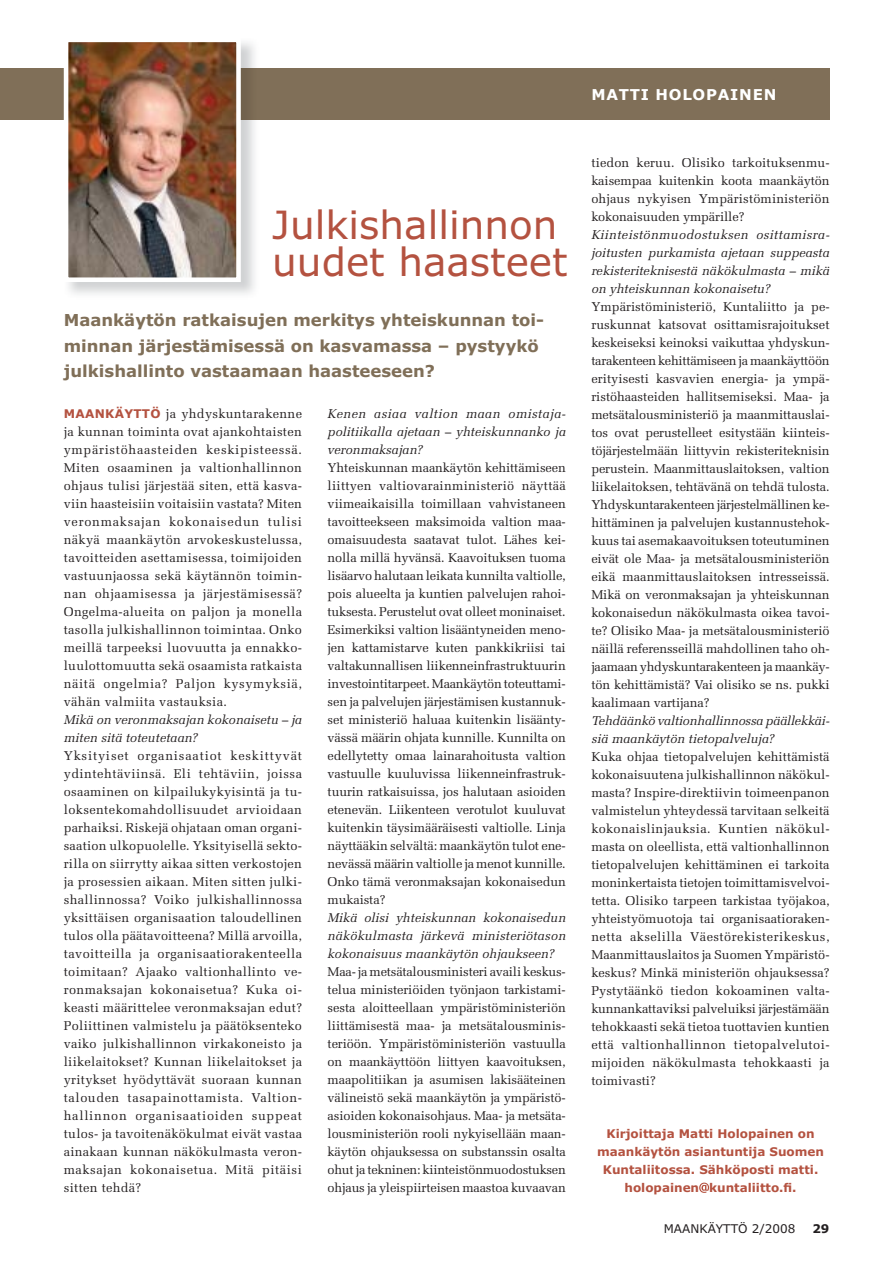
<style>
.page{position:relative;width:893px;height:1263px;background:#fff}
.page>*{position:absolute;margin:0;border:0;box-sizing:border-box;transform-origin:0 0}
.t1{font:39px/37.5px "MS Verdana";color:#b45240}
.t2{font:700 16.5px/25.5px "MS Verdana";color:#806f58}
.t3{font:700 15px "MS Verdana";letter-spacing:.05em;color:#fff}
.t4{font:12.75px/18px "Melior";letter-spacing:-.005em;color:#231f20;text-align:justify}
.t5{font:italic 12.75px/18px "Melior";color:#231f20;text-align:justify}
.t6{font:700 12px/18px "MS Verdana";color:#b45240;text-align:center}
.t7{font:12px "MS Verdana";color:#231f20}
.t8{font:700 12px "MS Verdana";color:#231f20}
.s1{font-family:"MS Verdana";font-weight:700;font-size:12px;color:#b45240}
</style>
<div class="page">
<svg style="left:699px;top:1183px;width:10px;height:10px"></svg>
<div style="left:0;top:68px;width:829px;height:51px;background:#806f58"></div>
<img style="left:68px;top:42px;width:195px;height:252px">
<img style="left:241px;top:68px;width:22px;height:51px">
<img style="left:70px;top:44px;width:165px;height:232px">
<div style="left:64px;top:38px;width:177px;height:244px;border:5px solid #fff"></div>
<h1 class="t1" style="left:272px;top:208px;width:297px">Julkishallinnon uudet haasteet</h1>
<p class="t2" style="left:64px;top:308px;width:482px">Maankäytön ratkaisujen merkitys yhteiskunnan toi&shy;minnan järjestämisessä on kasvamassa – pystyykö julkishallinto vastaamaan haasteeseen?</p>
<p class="t5" style="left:327px;top:406px;width:240px">Kenen asiaa valtion maan omistaja&shy;politiikalla ajetaan – yhteiskunnanko ja veronmaksajan?</p>
<p class="t4" style="left:327px;top:460px;width:240px">Yhteiskunnan maankäytön kehittämiseen liittyen valtiovarainministeriö näyttää viimeaikaisilla toimillaan vahvistaneen tavoitteekseen maksimoida valtion maa&shy;omaisuudesta saatavat tulot. Lähes kei&shy;nolla millä hyvänsä. Kaavoituksen tuoma lisäarvo halutaan leikata kunnilta valtiolle, pois alueelta ja kuntien palvelujen rahoi&shy;tuksesta. Perustelut ovat olleet moninaiset.<br>Esimerkiksi valtion lisääntyneiden meno&shy;jen kattamistarve kuten pankkikriisi tai valtakunnallisen liikenneinfrastruktuurin investointitarpeet. Maankäytön toteuttami&shy;sen ja palvelujen järjestämisen kustannuk&shy;set ministeriö haluaa kuitenkin lisäänty&shy;vässä määrin ohjata kunnille. Kunnilta on edellytetty omaa lainarahoitusta valtion vastuulle kuuluvissa liikenneinfrastruk&shy;tuurin ratkaisuissa, jos halutaan asioiden etenevän. Liikenteen verotulot kuuluvat kuitenkin täysimääräisesti valtiolle. Linja näyttääkin selvältä: maankäytön tulot ene&shy;nevässä määrin valtiolle ja menot kunnille.<br>Onko tämä veronmaksajan kokonaisedun mukaista?</p>
<p class="t5" style="left:327px;top:910px;width:240px">Mikä olisi yhteiskunnan kokonaisedun näkökulmasta järkevä ministeriötason kokonaisuus maankäytön ohjaukseen?</p>
<p class="t4" style="left:327px;top:964px;width:240px">Maa- ja metsätalousministeri availi keskus&shy;telua ministeriöiden työnjaon tarkistami&shy;sesta aloitteellaan ympäristöministeriön liittämisestä maa- ja metsätalousminis&shy;teriöön. Ympäristöministeriön vastuulla on maankäyttöön liittyen kaavoituksen, maapolitiikan ja asumisen lakisääteinen välineistö sekä maankäytön ja ympäristö&shy;asioiden kokonaisohjaus. Maa- ja metsäta&shy;lousministeriön rooli nykyisellään maan&shy;käytön ohjauksessa on substanssin osalta ohut ja tekninen: kiinteistönmuodostuksen ohjaus ja yleispiirteisen maastoa kuvaavan</p>
<p class="t4" style="left:64px;top:406px;width:240px"><span class="s1">MAANKÄYTTÖ</span> ja yhdyskuntarakenne ja kunnan toiminta ovat ajankohtaisten ympäristöhaasteiden keskipisteessä.<br>Miten osaaminen ja valtionhallinnon ohjaus tulisi järjestää siten, että kasva&shy;viin haasteisiin voitaisiin vastata? Miten veronmaksajan kokonaisedun tulisi näkyä maankäytön arvokeskustelussa, tavoitteiden asettamisessa, toimijoiden vastuunjaossa sekä käytännön toimin&shy;nan ohjaamisessa ja järjestämisessä?<br>Ongelma-alueita on paljon ja monella tasolla julkishallinnon toimintaa. Onko meillä tarpeeksi luovuutta ja ennakko&shy;luulottomuutta sekä osaamista ratkaista näitä ongelmia? Paljon kysymyksiä, vähän valmiita vastauksia.</p>
<p class="t5" style="left:64px;top:712px;width:240px">Mikä on veronmaksajan kokonaisetu – ja miten sitä toteutetaan?</p>
<p class="t4" style="left:64px;top:748px;width:240px">Yksityiset organisaatiot keskittyvät ydintehtäviinsä. Eli tehtäviin, joissa osaaminen on kilpailukykyisintä ja tu&shy;loksentekomahdollisuudet arvioidaan parhaiksi. Riskejä ohjataan oman organi&shy;saation ulkopuolelle. Yksityisellä sekto&shy;rilla on siirrytty aikaa sitten verkostojen ja prosessien aikaan. Miten sitten julki&shy;shallinnossa? Voiko julkishallinnossa yksittäisen organisaation taloudellinen tulos olla päätavoitteena? Millä arvoilla, tavoitteilla ja organisaatiorakenteella toimitaan? Ajaako valtionhallinto ve&shy;ronmaksajan kokonaisetua? Kuka oi&shy;keasti määrittelee veronmaksajan edut?<br>Poliittinen valmistelu ja päätöksenteko vaiko julkishallinnon virkakoneisto ja liikelaitokset? Kunnan liikelaitokset ja yritykset hyödyttävät suoraan kunnan talouden tasapainottamista. Valtion&shy;hallinnon organisaatioiden suppeat tulos- ja tavoitenäkökulmat eivät vastaa ainakaan kunnan näkökulmasta veron&shy;maksajan kokonaisetua. Mitä pitäisi sitten tehdä?</p>
<p class="t3" style="left:591px;top:87px;width:186px">MATTI HOLOPAINEN</p>
<p class="t4" style="left:591px;top:154px;width:240px">tiedon keruu. Olisiko tarkoituksenmu&shy;kaisempaa kuitenkin koota maankäytön ohjaus nykyisen Ympäristöministeriön kokonaisuuden ympärille?</p>
<p class="t5" style="left:591px;top:226px;width:240px">Kiinteistönmuodostuksen osittamisra&shy;joitusten purkamista ajetaan suppeasta rekisteriteknisestä näkökulmasta – mikä on yhteiskunnan kokonaisetu?</p>
<p class="t4" style="left:591px;top:298px;width:240px">Ympäristöministeriö, Kuntaliitto ja pe&shy;ruskunnat katsovat osittamisrajoitukset keskeiseksi keinoksi vaikuttaa yhdyskun&shy;tarakenteen kehittämiseen ja maankäyttöön erityisesti kasvavien energia- ja ympä&shy;ristöhaasteiden hallitsemiseksi. Maa- ja metsätalousministeriö ja maanmittauslai&shy;tos ovat perustelleet esitystään kiinteis&shy;töjärjestelmään liittyvin rekisteriteknisin perustein. Maanmittauslaitoksen, valtion liikelaitoksen, tehtävänä on tehdä tulosta.<br>Yhdyskuntarakenteen järjestelmällinen ke&shy;hittäminen ja palvelujen kustannustehok&shy;kuus tai asemakaavoituksen toteutuminen eivät ole Maa- ja metsätalousministeriön eikä maanmittauslaitoksen intresseissä.<br>Mikä on veronmaksajan ja yhteiskunnan kokonaisedun näkökulmasta oikea tavoi&shy;te? Olisiko Maa- ja metsätalousministeriö näillä referensseillä mahdollinen taho oh&shy;jaamaan yhdyskuntarakenteen ja maankäy&shy;tön kehittämistä? Vai olisiko se ns. pukki kaalimaan vartijana?</p>
<p class="t5" style="left:591px;top:712px;width:240px">Tehdäänkö valtionhallinnossa päällekkäi&shy;siä maankäytön tietopalveluja?</p>
<p class="t4" style="left:591px;top:748px;width:240px">Kuka ohjaa tietopalvelujen kehittämistä kokonaisuutena julkishallinnon näkökul&shy;masta? Inspire-direktiivin toimeenpanon valmistelun yhteydessä tarvitaan selkeitä kokonaislinjauksia. Kuntien näkökul&shy;masta on oleellista, että valtionhallinnon tietopalvelujen kehittäminen ei tarkoita moninkertaista tietojen toimittamisvelvoi&shy;tetta. Olisiko tarpeen tarkistaa työjakoa, yhteistyömuotoja tai organisaatioraken&shy;netta akselilla Väestörekisterikeskus, Maanmittauslaitos ja Suomen Ympäristö&shy;keskus? Minkä ministeriön ohjauksessa?<br>Pystytäänkö tiedon kokoaminen valta&shy;kunnankattaviksi palveluiksi järjestämään tehokkaasti sekä tietoa tuottavien kuntien että valtionhallinnon tietopalvelutoi&shy;mijoiden näkökulmasta tehokkaasti ja toimivasti?</p>
<p class="t6" style="left:597px;top:1125px;width:228px">Kirjoittaja Matti Holopainen on maankäytön asiantuntija Suomen<br>Kuntaliitossa. Sähköposti matti. holopainen kuntaliitto.fi.</p>
<p class="t7" style="left:663px;top:1223px;width:133px">MAANKÄYTTÖ 2/2008</p>
<p class="t8" style="left:812px;top:1223px;width:19px">29</p>
</div>
